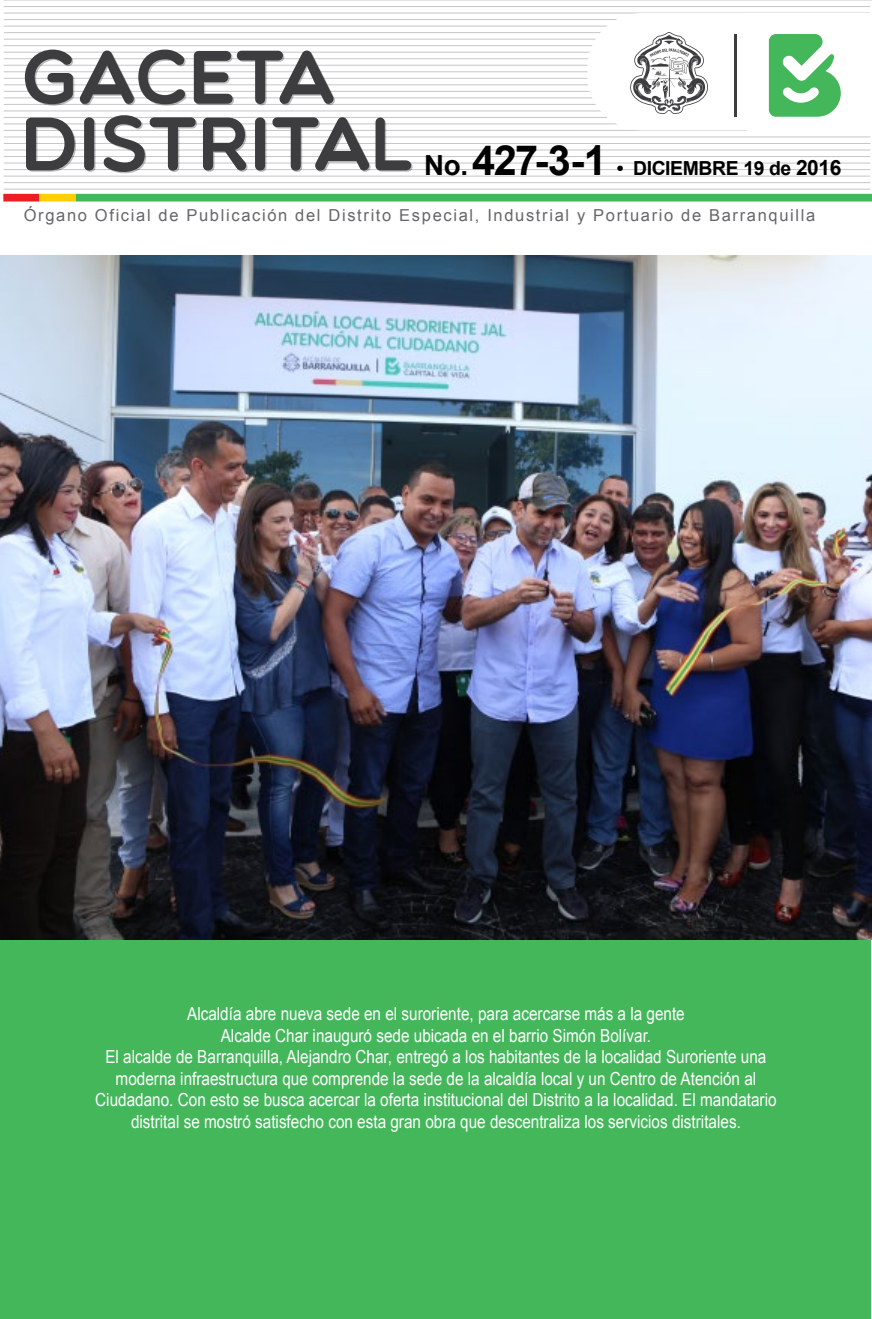
<style>
.page{position:relative;width:872px;height:1319px;background:#fff}
.page>*{position:absolute;margin:0;border:0;box-sizing:border-box;transform-origin:0 0}
.t1{font:76.2px/66.6px "Multicolore";color:#3d3c3e}
.t2{font:700 19.35px "Arial";letter-spacing:-.02em;color:#000}
.t3{font:18px/21.6px "Arial";color:#fff;text-align:center;scale:.85 1}
.t4{font:16.5px "Arial";letter-spacing:.1em;color:#656669}
.s1{font-size:27.75px}
.s2{font-size:41.55px}
.s3{font-size:21px}
</style>
<div class="page">
<hr style="left:4px;top:0;width:868px;height:1px;background:#c7c8ca">
<hr style="left:4px;top:6px;width:866px;height:1px;background:#c7c8ca">
<hr style="left:4px;top:13px;width:866px;height:1px;background:#c7c8ca">
<hr style="left:4px;top:58px;width:866px;height:1px;background:#c7c8ca">
<hr style="left:4px;top:65px;width:866px;height:1px;background:#c7c8ca">
<hr style="left:4px;top:71px;width:866px;height:1px;background:#c7c8ca">
<hr style="left:4px;top:78px;width:866px;height:1px;background:#c7c8ca">
<hr style="left:4px;top:84px;width:866px;height:1px;background:#c7c8ca">
<hr style="left:4px;top:91px;width:866px;height:1px;background:#c7c8ca">
<hr style="left:4px;top:97px;width:866px;height:1px;background:#c7c8ca">
<hr style="left:4px;top:104px;width:866px;height:1px;background:#c7c8ca">
<hr style="left:4px;top:110px;width:866px;height:1px;background:#c7c8ca">
<hr style="left:4px;top:117px;width:868px;height:1px;background:#c7c8ca">
<hr style="left:4px;top:19px;width:866px;height:1px;background:#c7c8ca">
<hr style="left:4px;top:26px;width:866px;height:1px;background:#c7c8ca">
<hr style="left:4px;top:32px;width:866px;height:1px;background:#c7c8ca">
<hr style="left:4px;top:39px;width:866px;height:1px;background:#c7c8ca">
<hr style="left:4px;top:45px;width:866px;height:1px;background:#c7c8ca">
<hr style="left:4px;top:52px;width:866px;height:1px;background:#c7c8ca">
<hr style="left:4px;top:123px;width:866px;height:1px;background:#c7c8ca">
<hr style="left:4px;top:130px;width:866px;height:1px;background:#c7c8ca">
<hr style="left:4px;top:175px;width:866px;height:2px;background:#c7c8ca">
<hr style="left:4px;top:182px;width:866px;height:1px;background:#c7c8ca">
<hr style="left:4px;top:189px;width:866px;height:1px;background:#c7c8ca">
<hr style="left:4px;top:136px;width:866px;height:1px;background:#c7c8ca">
<hr style="left:4px;top:143px;width:866px;height:1px;background:#c7c8ca">
<hr style="left:4px;top:149px;width:866px;height:1px;background:#c7c8ca">
<hr style="left:4px;top:156px;width:866px;height:1px;background:#c7c8ca">
<hr style="left:4px;top:162px;width:866px;height:1px;background:#c7c8ca">
<hr style="left:4px;top:169px;width:866px;height:1px;background:#c7c8ca">
<div style="left:76px;top:194px;width:796px;height:7px;background:#44b75b"></div>
<div style="left:3px;top:194px;width:36px;height:7px;background:#ed1d24"></div>
<div style="left:39px;top:194px;width:37px;height:7px;background:#ffcf01"></div>
<div style="left:587px;top:13px;width:285px;height:117px;background:#fff;border-radius:55px"></div>
<div style="left:747px;top:13px;width:125px;height:117px;background:#fff"></div>
<svg style="left:769px;top:34px;width:71px;height:83px"></svg>
<svg style="left:630px;top:32px;width:78px;height:82px"></svg>
<hr style="left:734px;top:34px;width:2px;height:83px;background:#3d3c3e">
<div style="left:1px;top:874px;width:870px;height:443px;background:#44b75b"></div>
<img style="left:0;top:255px;width:872px;height:684px">
<h1 class="t1" style="left:21px;top:41px;width:394px">GACETA<br>DISTRITAL</h1>
<p class="t4" style="left:24px;top:205px;width:793px">Órgano Oficial de Publicación del Distrito Especial, Industrial y Portuario de Barranquilla</p>
<p class="t2" style="left:424px;top:155px;width:419px"><span class="s1">No.</span> <span class="s2">427-3-1</span> • DICIEMBRE 19 de <span class="s3">2016</span></p>
<p class="t3" style="left:95px;top:1002px;width:803px">Alcaldía abre nueva sede en el suroriente, para acercarse más a la gente<br>Alcalde Char inauguró sede ubicada en el barrio Simón Bolívar.<br>El alcalde de Barranquilla, Alejandro Char, entregó a los habitantes de la localidad Suroriente una moderna infraestructura que comprende la sede de la alcaldía local y un Centro de Atención al Ciudadano. Con esto se busca acercar la oferta institucional del Distrito a la localidad. El mandatario distrital se mostró satisfecho con esta gran obra que descentraliza los servicios distritales.</p>
</div>
